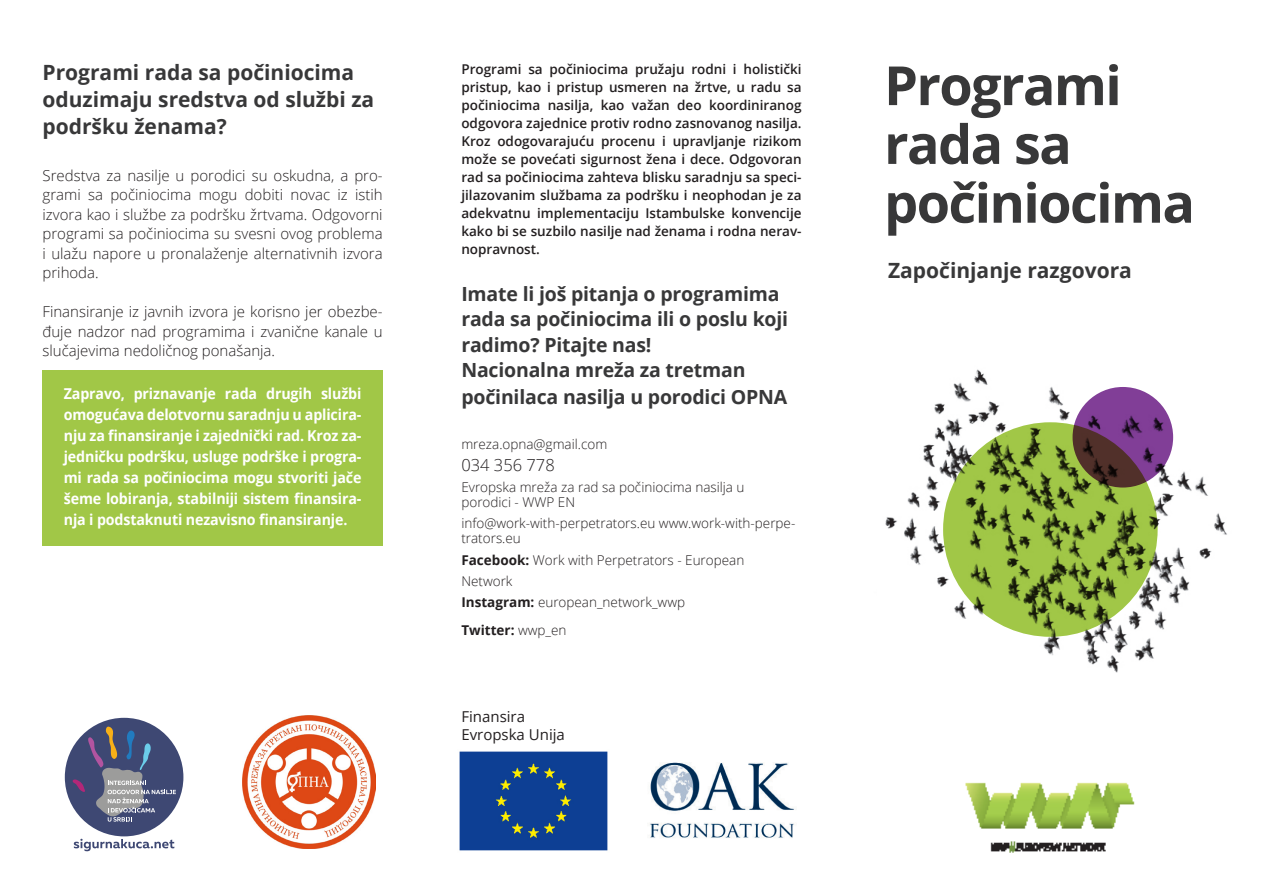
<style>
.page{position:relative;width:1263px;height:893px;background:#fff}
.page>*{position:absolute;margin:0;border:0;box-sizing:border-box;transform-origin:0 0}
.t1{font:700 54px/58.8px "Open Sans";letter-spacing:-.03em;color:#383839}
.t2{font:700 21px/27px "Open Sans";color:#383839}
.t3{font:700 19.5px/25.5px "Open Sans";letter-spacing:-.01em;color:#383839}
.t4{font:300 16.5px "Open Sans";color:#231f20}
.Body_001{font:300 15px/19.5px "Open Sans";color:#231f20;text-align:justify}
.Body_Shading{font:700 15px/21px "Open Sans";letter-spacing:-.01em;color:#fff;text-align:justify;scale:.95 1}
.t5{font:15px "Open Sans";color:#231f20}
.t6{font:600 13.5px/18px "Open Sans";color:#231f20;text-align:justify}
.t7{font:300 13.5px/15px "Open Sans";color:#231f20}
.t8{font:700 13.5px "Open Sans";color:#231f20}
.s1{font-weight:700}
.s2{font-weight:300}
</style>
<div class="page">
<img style="left:965px;top:782px;width:170px;height:71px">
<img style="left:650px;top:762px;width:145px;height:76px">
<img style="left:459px;top:751px;width:149px;height:100px">
<img style="left:885px;top:369px;width:342px;height:304px">
<svg style="left:943px;top:422px;width:214px;height:215px;fill:#a0c646"></svg>
<svg style="left:1072px;top:387px;width:101px;height:101px;fill:#813e97"></svg>
<div style="left:43px;top:370px;width:340px;height:175px;background:#a1c747"></div>
<img style="left:242px;top:716px;width:134px;height:133px">
<div style="left:65px;top:718px;width:118px;height:118px;background:#3e4873;border-radius:50%"></div>
<svg style="left:73px;top:726px;width:103px;height:96px"></svg>
<svg style="left:74px;top:839px;width:100px;height:12px"></svg>
<h3 class="t2" style="left:43px;top:58px;width:333px">Programi rada sa počiniocima oduzimaju sredstva od službi za podršku ženama?</h3>
<p class="Body_001" style="left:43px;top:165px;width:342px">Sredstva za nasilje u porodici su oskudna, a pro&shy;grami sa počiniocima mogu dobiti novac iz istih izvora kao i službe za podršku žrtvama. Odgovorni programi sa počiniocima su svesni ovog problema i ulažu napore u pronalaženje alternativnih izvora prihoda.</p>
<p class="Body_001" style="left:43px;top:302px;width:342px">Finansiranje iz javnih izvora je korisno jer obezbe&shy;đuje nadzor nad programima i zvanične kanale u slučajevima nedoličnog ponašanja.</p>
<p class="Body_Shading" style="left:64px;top:382px;width:315px">Zapravo, priznavanje rada drugih službi omogućava delotvornu saradnju u aplicira&shy;nju za finansiranje i zajednički rad. Kroz za&shy;jedničku podršku, usluge podrške i progra&shy;mi rada sa počiniocima mogu stvoriti jače šeme lobiranja, stabilniji sistem finansira&shy;nja i podstaknuti nezavisno finansiranje.</p>
<p class="t6" style="left:461px;top:60px;width:342px">Programi sa počiniocima pružaju rodni i holistički pristup, kao i pristup usmeren na žrtve, u radu sa počiniocima nasilja, kao važan deo koordiniranog odgovora zajednice protiv rodno zasnovanog nasilja.<br>Kroz odogovarajuću procenu i upravljanje rizikom može se povećati sigurnost žena i dece. Odgovoran rad sa počiniocima zahteva blisku saradnju sa speci&shy;jilazovanim službama za podršku i neophodan je za adekvatnu implementaciju Istambulske konvencije kako bi se suzbilo nasilje nad ženama i rodna nerav&shy;nopravnost.</p>
<p class="t3" style="left:461px;top:280px;width:328px">Imate li još pitanja o programima rada sa počiniocima ili o poslu koji radimo? Pitajte nas!</p>
<p class="t3" style="left:461px;top:356px;width:327px;line-height:27px">Nacionalna mreža za tretman počinilaca nasilja u porodici OPNA</p>
<p class="t7" style="left:461px;top:436px;width:147px">mreza.opna@gmail.com</p>
<p class="t4" style="left:461px;top:453px;width:95px">034 356 778</p>
<p class="t7" style="left:461px;top:479px;width:285px">Evropska mreža za rad sa počiniocima nasilja u porodici - WWP EN</p>
<p class="t7" style="left:461px;top:515px;width:335px">info@work-with-perpetrators.eu www.work-with-perpe&shy;trators.eu</p>
<p class="t7" style="left:461px;top:552px;width:284px"><span class="s1">Facebook:</span> Work with Perpetrators - European</p>
<p class="t7" style="left:461px;top:573px;width:53px">Network</p>
<p class="t7" style="left:461px;top:595px;width:225px"><span class="s1">Instagram:</span> european_network_wwp</p>
<p class="t8" style="left:461px;top:620px;width:107px">Twitter: <span class="s2">wwp_en</span></p>
<p class="t5" style="left:461px;top:706px;width:65px">Finansira</p>
<p class="t5" style="left:461px;top:724px;width:105px">Evropska Unija</p>
<p class="t1" style="left:884px;top:55px;width:239px">Programi</p>
<p class="t1" style="left:884px;top:114px;width:312px">rada sa počiniocima</p>
<p class="t2" style="left:888px;top:256px;width:245px">Započinjanje razgovora</p>
</div>
